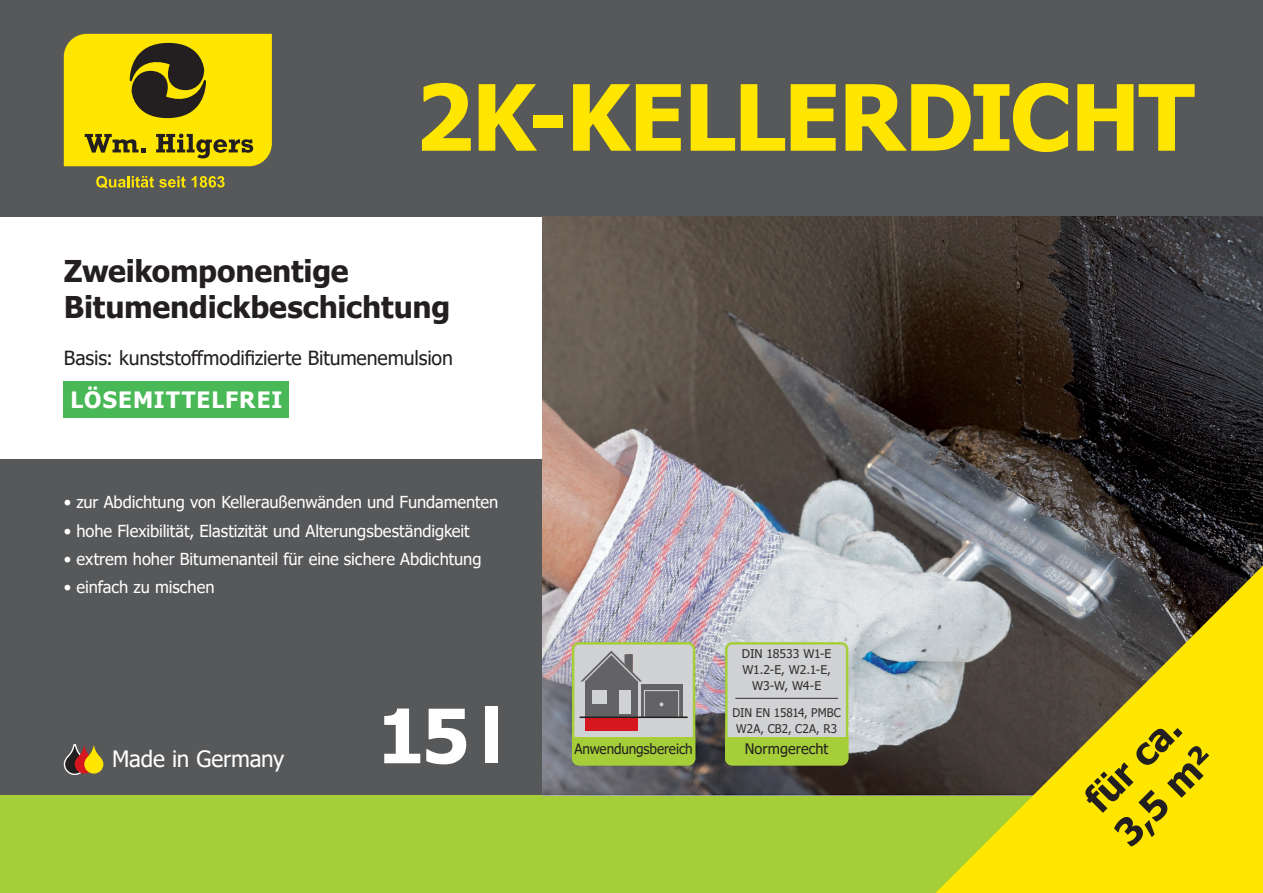
<style>
.page{position:relative;width:1263px;height:893px;background:#fff}
.page>*{position:absolute;margin:0;border:0;box-sizing:border-box;transform-origin:0 0}
.t1{font:700 91.5px "Tahoma";letter-spacing:-.02em;color:#ffe601}
.t2{font:700 75px "Tahoma";color:#fff}
.t3{font:700 37.5px/45px "Tahoma";color:#231f20}
.ProdName{font:700 30px/36px "Tahoma";letter-spacing:-.01em;color:#231f20}
.t4{font:700 22.5px "Tahoma";letter-spacing:.045em;color:#fff}
.t5{font:22.5px "Tahoma";letter-spacing:-.01em;color:#fff}
.ProdNameErg{font:19.5px "Tahoma";letter-spacing:-.005em;color:#231f20}
.Bullets{font:16.5px "Tahoma";letter-spacing:-.005em;color:#fff}
.t6{font:14.55px "Tahoma";color:#231f20}
.t7{font:14.25px "Tahoma";letter-spacing:-.005em;color:#231f20;scale:.95 1}
.Bullets-2{font:12px/16.4px "Tahoma";color:#312f30;text-align:center}
</style>
<div class="page">
<div style="left:0;top:0;width:1263px;height:217px;background:#57585a"></div>
<div style="left:0;top:795px;width:1263px;height:98px;background:#a6ce39"></div>
<div style="left:0;top:459px;width:542px;height:336px;background:#57585a"></div>
<img style="left:542px;top:217px;width:721px;height:578px">
<svg style="left:935px;top:566px;width:328px;height:327px;background:#b1a52c"></svg>
<svg style="left:63px;top:744px;width:40px;height:31px"></svg>
<svg style="left:96px;top:176px;width:129px;height:12px"></svg>
<svg style="left:64px;top:34px;width:208px;height:132px;background:#d1bd07"></svg>
<div style="left:573px;top:643px;width:121px;height:121px;background:#d1d2d4;border-radius:6px"></div>
<div style="left:572px;top:737px;width:123px;height:28px;background:#a6ce39"></div>
<div style="left:572px;top:642px;width:123px;height:123px;border:2px solid #a6ce39;border-radius:6px"></div>
<div style="left:585px;top:681px;width:53px;height:36px;background:#636366"></div>
<div style="left:641px;top:687px;width:41px;height:30px;background:#636366"></div>
<div style="left:619px;top:690px;width:11px;height:24px;background:#d1d2d4"></div>
<div style="left:592px;top:690px;width:15px;height:14px;background:#d1d2d4"></div>
<div style="left:585px;top:717px;width:53px;height:13px;background:#d7171f"></div>
<div style="left:644px;top:690px;width:35px;height:28px;border:1px solid #d1d2d4"></div>
<svg style="left:660px;top:702px;width:3px;height:4px"></svg>
<hr style="left:580px;top:716px;width:108px;height:2px;background:#231f20">
<hr style="left:641px;top:684px;width:41px;height:3px;background:#636366">
<svg style="left:581px;top:651px;width:61px;height:30px"></svg>
<div style="left:64px;top:382px;width:225px;height:36px;background:#49b857"></div>
<div style="left:726px;top:643px;width:121px;height:121px;background:#d1d2d4;border-radius:6px"></div>
<div style="left:725px;top:737px;width:123px;height:28px;background:#a6ce39"></div>
<div style="left:725px;top:642px;width:123px;height:123px;border:2px solid #a6ce39;border-radius:6px"></div>
<hr style="left:735px;top:698px;width:103px;height:1px;background:#312f30">
<p class="t1" style="left:415px;top:53px;width:781px">2K-KELLERDICHT</p>
<p class="ProdName" style="left:64px;top:255px;width:388px">Zweikomponentige<br>Bitumendickbeschichtung</p>
<p class="ProdNameErg" style="left:64px;top:345px;width:391px">Basis: kunststoffmodifizierte Bitumenemulsion</p>
<p class="t4" style="left:71px;top:384px;width:213px">LÖSEMITTELFREI</p>
<p class="Bullets" style="left:64px;top:491px;width:436px">• zur Abdichtung von Kelleraußenwänden und Fundamenten</p>
<p class="Bullets" style="left:64px;top:519px;width:407px">• hohe Flexibilität, Elastizität und Alterungsbeständigkeit</p>
<p class="Bullets" style="left:64px;top:548px;width:419px">• extrem hoher Bitumenanteil für eine sichere Abdichtung</p>
<p class="Bullets" style="left:64px;top:576px;width:152px">• einfach zu mischen</p>
<p class="t5" style="left:112px;top:743px;width:174px">Made in Germany</p>
<p class="t2" style="left:377px;top:683px;width:128px">15l</p>
<p class="t7" style="left:574px;top:739px;width:126px">Anwendungsbereich</p>
<p class="Bullets-2" style="left:742px;top:646px;width:91px">DIN 18533 W1-E<br>W1.2-E, W2.1-E,<br>W3-W, W4-E</p>
<p class="Bullets-2" style="left:732px;top:705px;width:110px;text-align:left">DIN EN 15814, PMBC<br>W2A, CB2, C2A, R3</p>
<p class="t6" style="left:745px;top:739px;width:85px">Normgerecht</p>
<p class="t3" style="left:1074px;top:792px;width:126px;rotate:-45deg">für ca.<br>3,5 m²</p>
</div>
